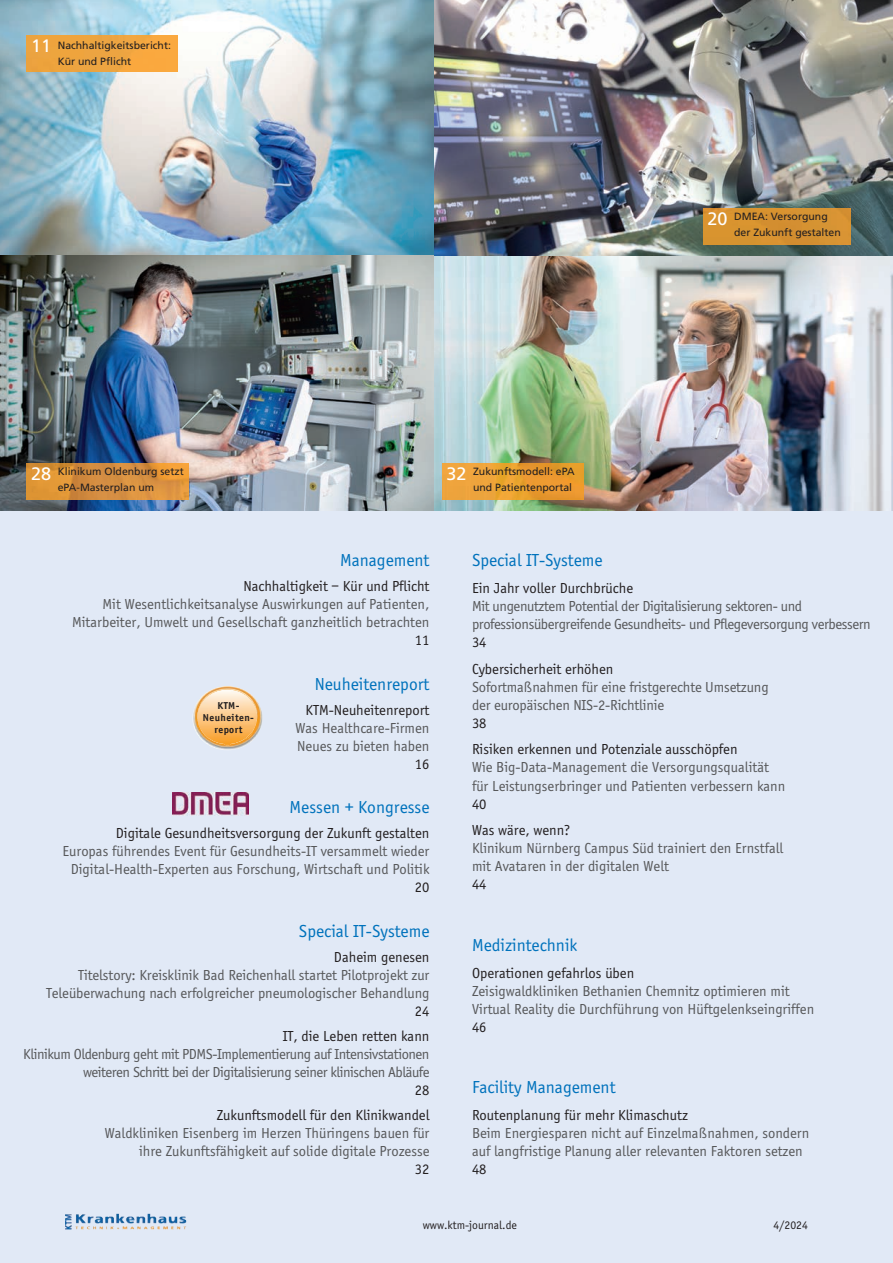
<style>
.page{position:relative;width:893px;height:1263px;background:#e1e9f6}
.page>*{position:absolute;margin:0;border:0;box-sizing:border-box;transform-origin:0 0}
.t1{font:18px "Officina Sans";color:#0072bc}
.t2{font:15px/18px "Officina Sans";color:#57585a;text-align:right}
.t3{font:15px/18px "Officina Sans";letter-spacing:-.03em;color:#57585a;text-align:right}
.t4{font:15px/18px "Officina Sans";letter-spacing:-.025em;color:#57585a}
.t5{font:12px "Officina Sans";color:#231f20}
.t6{font:10.5px/15.9px "Frutiger";color:#231f20}
.t7{font:700 10.35px/12.1px "Officina Sans";letter-spacing:.04em;color:#231f20;text-align:center}
.s1{font-size:18px;color:#fff}
.s2{color:#231f20}
</style>
<div class="page">
<img style="left:434px;top:0;width:458px;height:510px">
<img style="left:65px;top:1214px;width:121px;height:16px">
<div style="left:703px;top:208px;width:147px;height:36px;background:#d79330"></div>
<img style="left:0;top:0;width:434px;height:510px">
<img style="left:27px;top:35px;width:151px;height:36px">
<img style="left:27px;top:463px;width:162px;height:36px">
<img style="left:442px;top:463px;width:141px;height:36px">
<img style="left:172px;top:792px;width:77px;height:23px">
<img style="left:192px;top:686px;width:71px;height:64px">
<svg style="left:197px;top:689px;width:61px;height:56px;background:#f5c88e"></svg>
<p class="t6" style="left:58px;top:38px;width:115px;text-indent:-26px"><span class="s1">11</span> Nachhaltigkeitsbericht:<br>Kür und Pflicht</p>
<p class="t6" style="left:31px;top:464px;width:154px;text-align:center"><span class="s1">28</span> Klinikum Oldenburg setzt ePA-Masterplan um</p>
<p class="t6" style="left:446px;top:464px;width:130px;text-align:right"><span class="s1">32</span> Zukunftsmodell: ePA und Patientenportal</p>
<p class="t6" style="left:734px;top:210px;width:108px;text-indent:-26px"><span class="s1">20</span> DMEA: Versorgung der Zukunft gestalten</p>
<p class="t1" style="left:340px;top:554px;width:91px">Management</p>
<p class="t2" style="left:72px;top:579px;width:359px"><span class="s2">Nachhaltigkeit – Kür und Pflicht<br></span>Mit Wesentlichkeitsanalyse Auswirkungen auf Patienten, Mitarbeiter, Umwelt und Gesellschaft ganzheitlich betrachten <span class="s2">11</span></p>
<p class="t1" style="left:315px;top:677px;width:116px">Neuheitenreport</p>
<p class="t2" style="left:296px;top:702px;width:135px"><span class="s2">KTM-Neuheitenreport<br></span>Was Healthcare-Firmen<br>Neues zu bieten haben<br><span class="s2">16</span></p>
<p class="t1" style="left:290px;top:800px;width:141px">Messen + Kongresse</p>
<p class="t2" style="left:62px;top:826px;width:369px"><span class="s2">Digitale Gesundheitsversorgung der Zukunft gestalten<br></span>Europas führendes Event für Gesundheits-IT versammelt wieder Digital-Health-Experten aus Forschung, Wirtschaft und Politik <span class="s2">20</span></p>
<p class="t1" style="left:299px;top:924px;width:132px">Special IT-Systeme</p>
<p class="t2" style="left:46px;top:949px;width:385px"><span class="s2">Daheim genesen<br></span>Titelstory: Kreisklinik Bad Reichenhall startet Pilotprojekt zur Teleüberwachung nach erfolgreicher pneumologischer Behandlung <span class="s2">24</span></p>
<p class="t3" style="left:23px;top:1028px;width:408px"><span class="s2">IT, die Leben retten kann<br></span>Klinikum Oldenburg geht mit PDMS-Implementierung auf Intensivstationen weiteren Schritt bei der Digitalisierung seiner klinischen Abläufe<br><span class="s2">28</span></p>
<p class="t2" style="left:105px;top:1107px;width:326px"><span class="s2">Zukunftsmodell für den Klinikwandel<br></span>Waldkliniken Eisenberg im Herzen Thüringens bauen für ihre Zukunftsfähigkeit auf solide digitale Prozesse<br><span class="s2">32</span></p>
<p class="t7" style="left:203px;top:700px;width:53px">KTM-<br>Neuheiten&shy;report</p>
<p class="t1" style="left:472px;top:554px;width:132px">Special IT-Systeme</p>
<p class="t4" style="left:472px;top:580px;width:400px"><span class="s2">Ein Jahr voller Durchbrüche<br></span>Mit ungenutztem Potential der Digitalisierung sektoren- und professionsübergreifende Gesundheits- und Pflegeversorgung verbessern <span class="s2">34</span></p>
<p class="t2" style="left:472px;top:661px;width:298px;text-align:left"><span class="s2">Cybersicherheit erhöhen<br></span>Sofortmaßnahmen für eine fristgerechte Umsetzung der europäischen NIS-2-Richtlinie<br><span class="s2">38</span></p>
<p class="t2" style="left:472px;top:742px;width:315px;text-align:left"><span class="s2">Risiken erkennen und Potenziale ausschöpfen<br></span>Wie Big-Data-Management die Versorgungsqualität für Leistungserbringer und Patienten verbessern kann <span class="s2">40</span></p>
<p class="t2" style="left:472px;top:822px;width:313px;text-align:left"><span class="s2">Was wäre, wenn?<br></span>Klinikum Nürnberg Campus Süd trainiert den Ernstfall mit Avataren in der digitalen Welt<br><span class="s2">44</span></p>
<p class="t1" style="left:472px;top:938px;width:107px">Medizintechnik</p>
<p class="t2" style="left:472px;top:965px;width:344px;text-align:left"><span class="s2">Operationen gefahrlos üben<br></span>Zeisigwaldkliniken Bethanien Chemnitz optimieren mit Virtual Reality die Durchführung von Hüftgelenkseingriffen <span class="s2">46</span></p>
<p class="t1" style="left:472px;top:1081px;width:145px">Facility Management</p>
<p class="t2" style="left:472px;top:1107px;width:339px;text-align:left"><span class="s2">Routenplanung für mehr Klimaschutz<br></span>Beim Energiesparen nicht auf Einzelmaßnahmen, sondern auf langfristige Planung aller relevanten Faktoren setzen <span class="s2">48</span></p>
<p class="t5" style="left:423px;top:1220px;width:96px">www.ktm-journal.de</p>
<p class="t5" style="left:774px;top:1220px;width:36px">4/2024</p>
</div>
